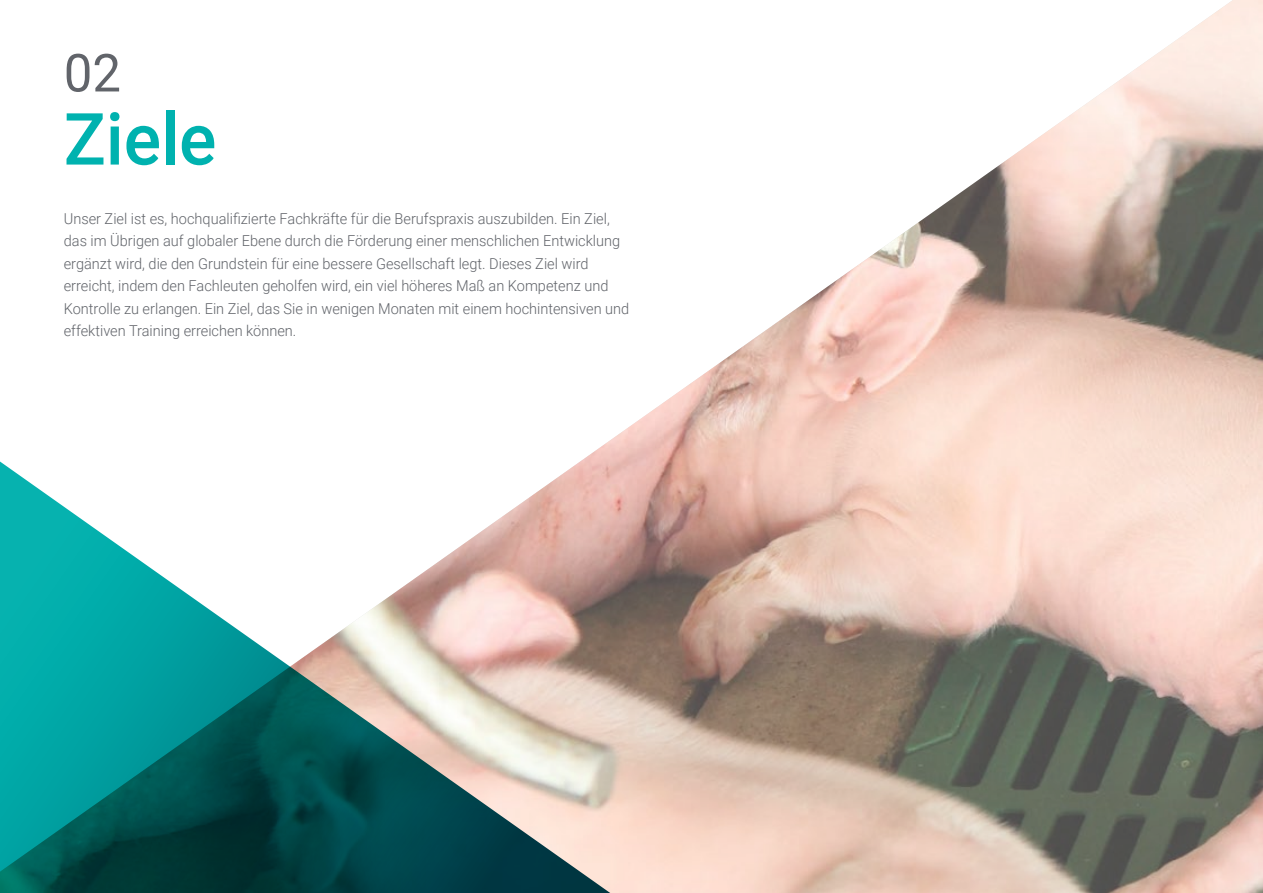
<style>
.page{position:relative;width:1263px;height:893px;background:#fff}
.page>*{position:absolute;margin:0;border:0;box-sizing:border-box;transform-origin:0 0}
.t1{font:500 72px "Roboto";color:#00b2af}
.t2{font:52.5px "Roboto";color:#61646a}
.t3{font:300 15px/22.5px "Roboto";color:#61646a}
</style>
<div class="page">
<img style="left:602px;top:0;width:661px;height:893px">
<svg style="left:0;top:446px;width:640px;height:447px"></svg>
<h2 class="t2" style="left:64px;top:36px;width:59px">02</h2>
<h1 class="t1" style="left:64px;top:89px;width:154px">Ziele</h1>
<p class="t3" style="left:64px;top:207px;width:567px">Unser Ziel ist es, hochqualifizierte Fachkräfte für die Berufspraxis auszubilden. Ein Ziel, das im Übrigen auf globaler Ebene durch die Förderung einer menschlichen Entwicklung ergänzt wird, die den Grundstein für eine bessere Gesellschaft legt. Dieses Ziel wird erreicht, indem den Fachleuten geholfen wird, ein viel höheres Maß an Kompetenz und Kontrolle zu erlangen. Ein Ziel, das Sie in wenigen Monaten mit einem hochintensiven und effektiven Training erreichen können.</p>
</div>
